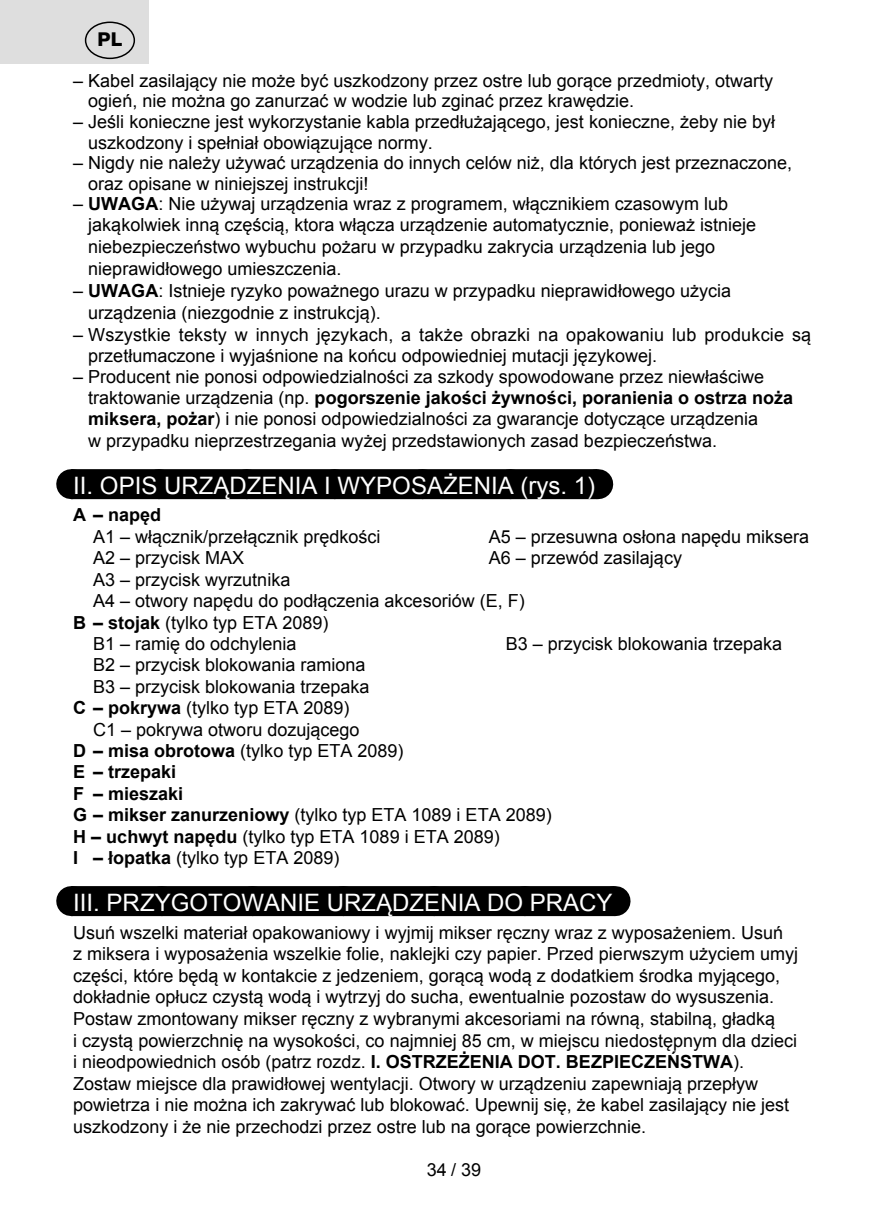
<style>
.page{position:relative;width:874px;height:1225px;background:#fff}
.page>*{position:absolute;margin:0;border:0;box-sizing:border-box;transform-origin:0 0}
.t1{font:24px "Arial";color:#fff}
.t2{font:800 19.2px "Helvetica Neue OT";color:#000}
.t3{font:18px/21.6px "Arial";color:#000}
.t4{font:700 18px "Arial";color:#000}
.s1{font-weight:700}
</style>
<div class="page">
<div style="left:71px;top:469px;width:526px;height:30px;background:#000"></div>
<svg style="left:160px;top:469px;width:393px;height:1px"></svg>
<hr style="left:597px;top:469px;width:1px;height:30px;background:#000">
<div style="left:71px;top:886px;width:543px;height:30px;background:#000"></div>
<svg style="left:164px;top:886px;width:405px;height:1px"></svg>
<hr style="left:614px;top:886px;width:1px;height:30px;background:#000">
<div style="left:0;top:0;width:148px;height:64px;background:#dedede"></div>
<div style="left:85px;top:22px;width:50px;height:37px;border:1px solid #000;border-radius:50%"></div>
<p class="t2" style="left:97px;top:28px;width:26px">PL</p>
<p class="t3" style="left:88px;top:70px;width:686px;line-height:20.6px;text-indent:-15px">– Kabel zasilający nie może być uszkodzony przez ostre lub gorące przedmioty, otwarty ogień, nie można go zanurzać w wodzie lub zginać przez krawędzie.</p>
<p class="t3" style="left:88px;top:111px;width:688px;line-height:20.6px;text-indent:-15px">– Jeśli konieczne jest wykorzystanie kabla przedłużającego, jest konieczne, żeby nie był uszkodzony i spełniał obowiązujące normy.</p>
<p class="t3" style="left:88px;top:152px;width:705px;line-height:20.6px;text-indent:-15px">– Nigdy nie należy używać urządzenia do innych celów niż, dla których jest przeznaczone, oraz opisane w niniejszej instrukcji!</p>
<p class="t3" style="left:88px;top:193px;width:669px;text-indent:-15px">– <span class="s1">UWAGA</span>: Nie używaj urządzenia wraz z programem, włącznikiem czasowym lub jakąkolwiek inną częścią, ktora włącza urządzenie automatycznie, ponieważ istnieje niebezpieczeństwo wybuchu pożaru w przypadku zakrycia urządzenia lub jego nieprawidłowego umieszczenia.</p>
<p class="t3" style="left:88px;top:280px;width:644px;text-indent:-15px">– <span class="s1">UWAGA</span>: Istnieje ryzyko poważnego urazu w przypadku nieprawidłowego użycia urządzenia (niezgodnie z instrukcją).</p>
<p class="t3" style="left:88px;top:323px;width:724px;text-indent:-15px">– Wszystkie teksty w innych językach, a także obrazki na opakowaniu lub produkcie są przetłumaczone i wyjaśnione na końcu odpowiedniej mutacji językowej.</p>
<p class="t3" style="left:88px;top:366px;width:706px;text-indent:-15px">– Producent nie ponosi odpowiedzialności za szkody spowodowane przez niewłaściwe traktowanie urządzenia (np. <span class="s1">pogorszenie jakości żywności, poranienia o ostrza noża miksera, pożar</span>) i nie ponosi odpowiedzialności za gwarancje dotyczące urządzenia<br>w przypadku nieprzestrzegania wyżej przedstawionych zasad bezpieczeństwa.</p>
<h1 class="t1" style="left:73px;top:469px;width:523px">II. OPIS URZĄDZENIA I WYPOSAŻENIA (rys. 1)</h1>
<p class="t4" style="left:73px;top:502px;width:89px">A – napęd</p>
<p class="t3" style="left:93px;top:525px;width:289px">A1 – włącznik/przełącznik prędkości</p>
<p class="t3" style="left:488px;top:525px;width:322px">A5 – przesuwna osłona napędu miksera</p>
<p class="t3" style="left:93px;top:547px;width:153px">A2 – przycisk MAX</p>
<p class="t3" style="left:488px;top:547px;width:195px">A6 – przewód zasilający</p>
<p class="t3" style="left:93px;top:568px;width:199px">A3 – przycisk wyrzutnika</p>
<p class="t3" style="left:93px;top:590px;width:433px">A4 – otwory napędu do podłączenia akcesoriów (E, F)</p>
<p class="t3" style="left:73px;top:611px;width:256px"><span class="s1">B – stojak</span> (tylko typ ETA 2089)</p>
<p class="t3" style="left:93px;top:632px;width:205px">B1 – ramię do odchylenia</p>
<p class="t3" style="left:505px;top:632px;width:278px">B3 – przycisk blokowania trzepaka</p>
<p class="t3" style="left:93px;top:654px;width:274px">B2 – przycisk blokowania ramiona</p>
<p class="t3" style="left:93px;top:675px;width:278px">B3 – przycisk blokowania trzepaka</p>
<p class="t3" style="left:73px;top:697px;width:277px"><span class="s1">C – pokrywa</span> (tylko typ ETA 2089)</p>
<p class="t3" style="left:93px;top:718px;width:268px">C1 – pokrywa otworu dozującego</p>
<p class="t3" style="left:73px;top:739px;width:331px"><span class="s1">D – misa obrotowa</span> (tylko typ ETA 2089)</p>
<p class="t4" style="left:73px;top:759px;width:104px">E – trzepaki</p>
<p class="t4" style="left:73px;top:780px;width:111px">F – mieszaki</p>
<p class="t3" style="left:73px;top:804px;width:480px"><span class="s1">G – mikser zanurzeniowy</span> (tylko typ ETA 1089 i ETA 2089)</p>
<p class="t3" style="left:73px;top:825px;width:428px"><span class="s1">H – uchwyt napędu</span> (tylko typ ETA 1089 i ETA 2089)</p>
<p class="t3" style="left:73px;top:846px;width:267px"><span class="s1">I – łopatka</span> (tylko typ ETA 2089)</p>
<h1 class="t1" style="left:73px;top:886px;width:540px">III. PRZYGOTOWANIE URZĄDZENIA DO PRACY</h1>
<p class="t3" style="left:73px;top:921px;width:726px">Usuń wszelki materiał opakowaniowy i wyjmij mikser ręczny wraz z wyposażeniem. Usuń<br>z miksera i wyposażenia wszelkie folie, naklejki czy papier. Przed pierwszym użyciem umyj części, które będą w kontakcie z jedzeniem, gorącą wodą z dodatkiem środka myjącego, dokładnie opłucz czystą wodą i wytrzyj do sucha, ewentualnie pozostaw do wysuszenia.<br>Postaw zmontowany mikser ręczny z wybranymi akcesoriami na równą, stabilną, gładką<br>i czystą powierzchnię na wysokości, co najmniej 85 cm, w miejscu niedostępnym dla dzieci i nieodpowiednich osób (patrz rozdz. <span class="s1">I. OSTRZEŻENIA DOT. BEZPIECZEŃSTWA</span>).<br>Zostaw miejsce dla prawidłowej wentylacji. Otwory w urządzeniu zapewniają przepływ powietrza i nie można ich zakrywać lub blokować. Upewnij się, że kabel zasilający nie jest uszkodzony i że nie przechodzi przez ostre lub na gorące powierzchnie.</p>
<p class="t3" style="left:427px;top:1159px;width:56px">34 / 39</p>
</div>
